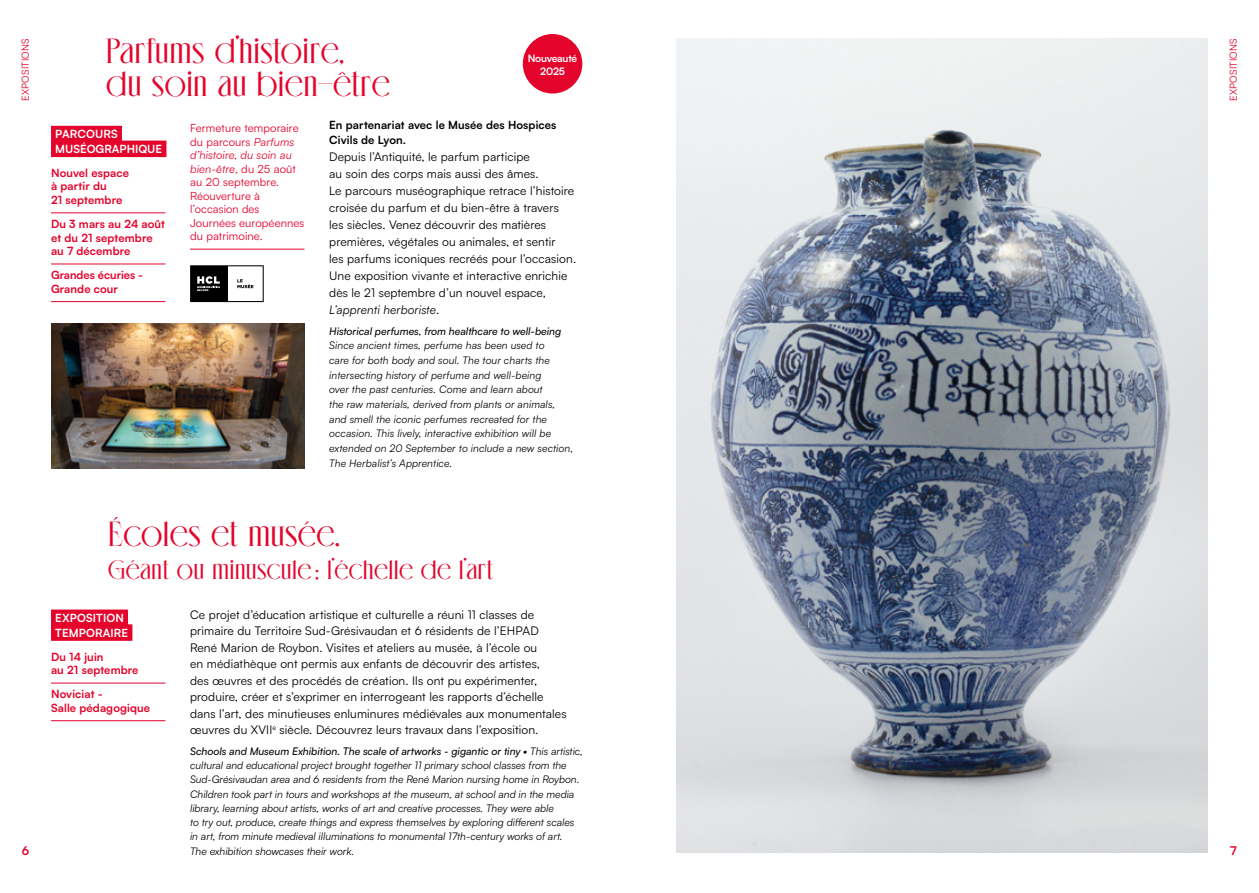
<style>
.page{position:relative;width:1259px;height:893px;background:#fff}
.page>*{position:absolute;margin:0;border:0;box-sizing:border-box;transform-origin:0 0}
.t1{font:35.25px/33px "Agne";letter-spacing:.01em;color:#e4032b}
.t2{font:27px "Agne";letter-spacing:.01em;color:#e4032b}
.t3{font:12px/17px "Satoshi";letter-spacing:.01em;color:#000}
.t4{font:700 12px "Satoshi";color:#e4032b}
.t5{font:700 11.25px/13.5px "Satoshi";letter-spacing:.01em;color:#e4032b}
.t6{font:11.25px/13.5px "Satoshi";letter-spacing:.01em;color:#e4032b}
.t7{font:700 11.25px/14.7px "Satoshi";letter-spacing:.01em;color:#000}
.t8{font:700 11.25px/14.7px "Satoshi";letter-spacing:.01em;color:#fff}
.t9{font:italic 10.5px/14.7px "Satoshi";color:#000}
.t10{font:italic 500 10.5px "Satoshi";color:#000}
.t11{font:700 10.2px/12.9px "Satoshi";letter-spacing:-.02em;color:#fff;text-align:center}
.t12{font:9.75px "Satoshi";letter-spacing:.02em;color:#e4032b}
.s1{font-style:italic}
.s2{font-weight:500}
</style>
<div class="page">
<div style="left:51px;top:126px;width:71px;height:16px;background:#e4032b"></div>
<div style="left:51px;top:141px;width:115px;height:16px;background:#e4032b"></div>
<hr style="left:51px;top:212px;width:114px;height:1px;background:#e4032b">
<hr style="left:51px;top:264px;width:114px;height:1px;background:#e4032b">
<hr style="left:51px;top:301px;width:114px;height:1px;background:#e4032b">
<svg style="left:190px;top:265px;width:74px;height:37px"></svg>
<div style="left:523px;top:34px;width:59px;height:60px;background:#e4032b;border-radius:50%"></div>
<div style="left:51px;top:609px;width:77px;height:17px;background:#e4032b"></div>
<div style="left:51px;top:624px;width:81px;height:17px;background:#e4032b"></div>
<hr style="left:51px;top:683px;width:114px;height:1px;background:#e4032b">
<hr style="left:51px;top:720px;width:114px;height:1px;background:#e4032b">
<hr style="left:190px;top:249px;width:114px;height:1px;background:#e4032b">
<img style="left:51px;top:324px;width:253px;height:144px">
<img style="left:676px;top:38px;width:532px;height:814px">
<h1 class="t1" style="left:106px;top:35px;width:285px">Parfums d’histoire,<br>du soin au bien-être</h1>
<p class="t12" style="left:19px;top:101px;width:64px;rotate:-90deg">EXPOSITIONS</p>
<p class="t12" style="left:1226px;top:101px;width:64px;rotate:-90deg">EXPOSITIONS</p>
<p class="t11" style="left:528px;top:52px;width:51px">Nouveauté<br>2025</p>
<p class="t8" style="left:55px;top:126px;width:108px">PARCOURS<br>MUSÉOGRAPHIQUE</p>
<p class="t5" style="left:51px;top:165px;width:79px">Nouvel espace à partir du<br>21 septembre</p>
<p class="t5" style="left:51px;top:217px;width:115px">Du 3 mars au 24 août et du 21 septembre au 7 décembre</p>
<p class="t5" style="left:51px;top:268px;width:94px">Grandes écuries -<br>Grande cour</p>
<p class="t6" style="left:190px;top:121px;width:116px">Fermeture temporaire du parcours <span class="s1">Parfums d’histoire, du soin au bien-être</span>, du 25 août au 20 septembre.<br>Réouverture à l’occasion des<br>Journées européennes du patrimoine.</p>
<p class="t7" style="left:329px;top:117px;width:229px">En partenariat avec le Musée des Hospices<br>Civils de Lyon.</p>
<p class="t3" style="left:329px;top:148px;width:248px">Depuis l’Antiquité, le parfum participe<br>au soin des corps mais aussi des âmes.<br>Le parcours muséographique retrace l’histoire croisée du parfum et du bien-être à travers les siècles. Venez découvrir des matières premières, végétales ou animales, et sentir<br>les parfums iconiques recréés pour l’occasion.<br>Une exposition vivante et interactive enrichie dès le 21 septembre d’un nouvel espace, <span class="s1">L’apprenti herboriste</span>.</p>
<p class="t10" style="left:329px;top:324px;width:233px">Historical perfumes, from healthcare to well-being</p>
<p class="t9" style="left:329px;top:338px;width:245px">Since ancient times, perfume has been used to<br>care for both body and soul. The tour charts the intersecting history of perfume and well-being<br>over the past centuries. Come and learn about<br>the raw materials, derived from plants or animals, and smell the iconic perfumes recreated for the occasion. This lively, interactive exhibition will be extended on 20 September to include a new section, The Herbalist’s Apprentice.</p>
<h1 class="t1" style="left:108px;top:518px;width:233px">Écoles et musée.</h1>
<h2 class="t2" style="left:108px;top:556px;width:386px">Géant ou minuscule: l’échelle de l’art</h2>
<p class="t3" style="left:190px;top:606px;width:378px;line-height:16.5px">Ce projet d’éducation artistique et culturelle a réuni 11 classes de primaire du Territoire Sud-Grésivaudan et 6 résidents de l’EHPAD René Marion de Roybon. Visites et ateliers au musée, à l’école ou<br>en médiathèque ont permis aux enfants de découvrir des artistes,<br>des œuvres et des procédés de création. Ils ont pu expérimenter, produire, créer et s’exprimer en interrogeant les rapports d’échelle dans l’art, des minutieuses enluminures médiévales aux monumentales œuvres du XVII<sup>e</sup> siècle. Découvrez leurs travaux dans l’exposition.</p>
<p class="t9" style="left:190px;top:744px;width:394px;line-height:14.2px"><span class="s2">Schools and Museum Exhibition. The scale of artworks - gigantic or tiny •</span> This artistic, cultural and educational project brought together 11 primary school classes from the Sud-Grésivaudan area and 6 residents from the René Marion nursing home in Roybon.<br>Children took part in tours and workshops at the museum, at school and in the media library, learning about artists, works of art and creative processes. They were able<br>to try out, produce, create things and express themselves by exploring different scales in art, from minute medieval illuminations to monumental 17th-century works of art.<br>The exhibition showcases their work.</p>
<p class="t8" style="left:55px;top:610px;width:74px">EXPOSITION<br>TEMPORAIRE</p>
<p class="t5" style="left:51px;top:649px;width:89px">Du 14 juin<br>au 21 septembre</p>
<p class="t5" style="left:51px;top:687px;width:100px">Noviciat -<br>Salle pédagogique</p>
<p class="t4" style="left:22px;top:842px;width:9px">6</p>
<p class="t4" style="left:1230px;top:842px;width:8px">7</p>
</div>
